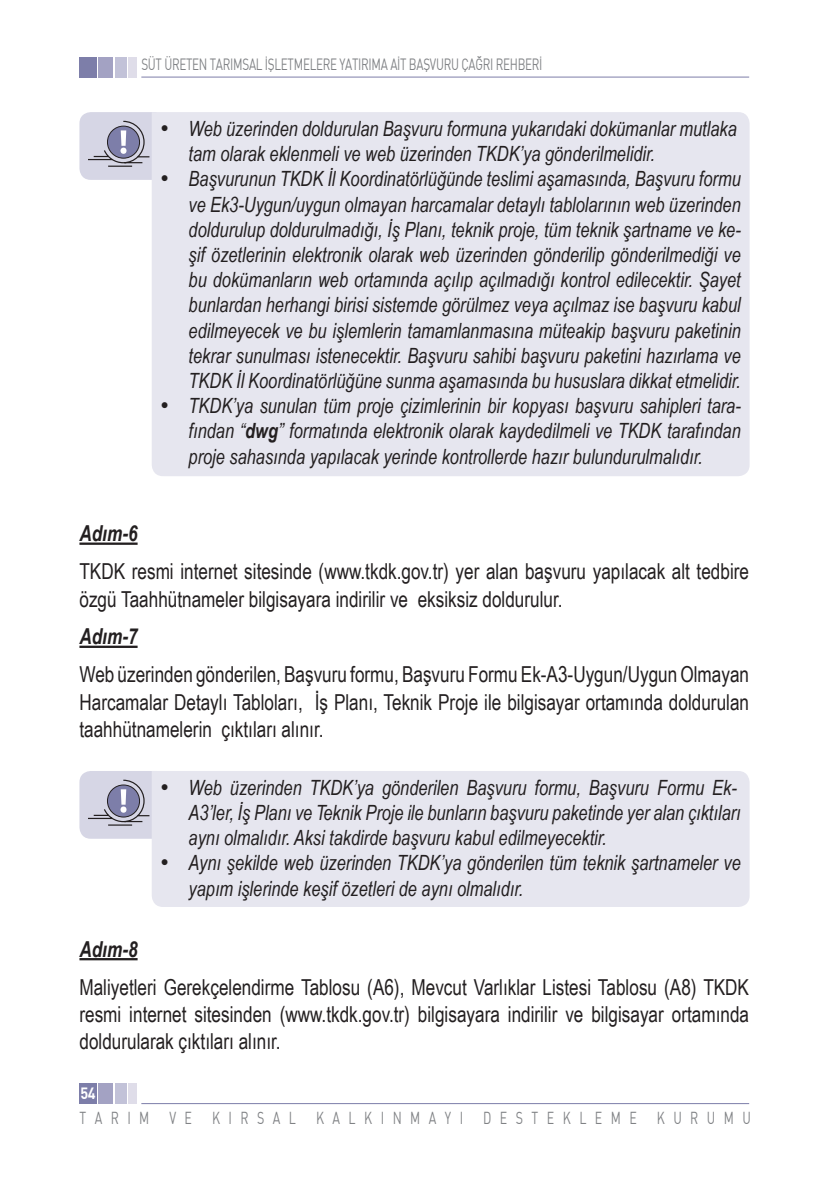
<style>
.page{position:relative;width:840px;height:1191px;background:#fff}
.page>*{position:absolute;margin:0;border:0;box-sizing:border-box;transform-origin:0 0}
.t1{font:22px/27.2px "Arial Narrow";color:#231f20;text-align:justify;scale:.95 1}
.t2{font:italic 700 22px "Arial Narrow";color:#231f20;scale:.95 1}
.t3{font:italic 21px/25.2px "Arial Narrow";color:#231f20;scale:.95 1}
.t4{font:17px "DINT";letter-spacing:.68em;color:#808285;scale:.73 1}
.t5{font:16px "DINT";letter-spacing:-.025em;color:#808285;scale:.73 1}
.t6{font:700 16px "DINT";color:#fff;scale:.9 1}
.s1{font-weight:700}
</style>
<div class="page">
<hr style="left:141px;top:77px;width:607px;height:1px;background:#7d7ea9">
<div style="left:128px;top:57px;width:9px;height:21px;background:#dfdde9"></div>
<div style="left:99px;top:57px;width:14px;height:21px;background:#a3a2c3"></div>
<div style="left:115px;top:57px;width:11px;height:21px;background:#c2c2d8"></div>
<div style="left:79px;top:57px;width:17px;height:21px;background:#7d7ea9"></div>
<hr style="left:141px;top:1103px;width:607px;height:1px;background:#7d7ea9">
<div style="left:128px;top:1083px;width:9px;height:21px;background:#dfdde9"></div>
<div style="left:99px;top:1083px;width:14px;height:21px;background:#a3a2c3"></div>
<div style="left:115px;top:1083px;width:11px;height:21px;background:#c2c2d8"></div>
<div style="left:79px;top:1083px;width:17px;height:21px;background:#7d7ea9"></div>
<hr style="left:79px;top:542px;width:58px;height:3px;background:#231f20">
<hr style="left:79px;top:645px;width:58px;height:3px;background:#231f20">
<hr style="left:79px;top:958px;width:58px;height:2px;background:#231f20">
<div style="left:152px;top:112px;width:597px;height:364px;background:#e6e6ef"></div>
<svg style="left:79px;top:112px;width:77px;height:68px;background:#c2c2d3"></svg>
<div style="left:152px;top:771px;width:597px;height:136px;background:#e6e6ef"></div>
<svg style="left:79px;top:771px;width:77px;height:67px;background:#c2c1d2"></svg>
<p class="t5" style="left:141px;top:55px;width:551px">SÜT ÜRETEN TARIMSAL İŞLETMELERE YATIRIMA AİT BAŞVURU ÇAĞRI REHBERİ</p>
<p class="t3" style="left:188px;top:115px;width:578px;text-indent:-28px">• Web üzerinden doldurulan Başvuru formuna yukarıdaki dokümanlar mutlaka tam olarak eklenmeli ve web üzerinden TKDK’ya gönderilmelidir.</p>
<p class="t3" style="left:188px;top:166px;width:582px;text-align:justify;text-indent:-28px">• Başvurunun TKDK İl Koordinatörlüğünde teslimi aşamasında, Başvuru formu ve Ek3-Uygun/uygun olmayan harcamalar detaylı tablolarının web üzerinden doldurulup doldurulmadığı, İş Planı, teknik proje, tüm teknik şartname ve ke&shy;şif özetlerinin elektronik olarak web üzerinden gönderilip gönderilmediği ve bu dokümanların web ortamında açılıp açılmadığı kontrol edilecektir. Şayet bunlardan herhangi birisi sistemde görülmez veya açılmaz ise başvuru kabul edilmeyecek ve bu işlemlerin tamamlanmasına müteakip başvuru paketinin tekrar sunulması istenecektir. Başvuru sahibi başvuru paketini hazırlama ve TKDK İl Koordinatörlüğüne sunma aşamasında bu hususlara dikkat etmelidir.</p>
<p class="t3" style="left:188px;top:393px;width:582px;text-align:justify;text-indent:-28px">• TKDK’ya sunulan tüm proje çizimlerinin bir kopyası başvuru sahipleri tara&shy;fından “<span class="s1">dwg</span>” formatında elektronik olarak kaydedilmeli ve TKDK tarafından proje sahasında yapılacak yerinde kontrollerde hazır bulundurulmalıdır.</p>
<p class="t2" style="left:79px;top:517px;width:63px">Adım-6</p>
<p class="t1" style="left:79px;top:557px;width:706px">TKDK resmi internet sitesinde (www.tkdk.gov.tr) yer alan başvuru yapılacak alt tedbire özgü Taahhütnameler bilgisayara indirilir ve eksiksiz doldurulur.</p>
<p class="t2" style="left:79px;top:620px;width:63px">Adım-7</p>
<p class="t1" style="left:79px;top:660px;width:706px">Web üzerinden gönderilen, Başvuru formu, Başvuru Formu Ek-A3-Uygun/Uygun Olmayan Harcamalar Detaylı Tabloları, İş Planı, Teknik Proje ile bilgisayar ortamında doldurulan taahhütnamelerin çıktıları alınır.</p>
<p class="t3" style="left:188px;top:774px;width:582px;text-indent:-28px">• Web üzerinden TKDK’ya gönderilen Başvuru formu, Başvuru Formu Ek-<br>A3’ler, İş Planı ve Teknik Proje ile bunların başvuru paketinde yer alan çıktıları aynı olmalıdır. Aksi takdirde başvuru kabul edilmeyecektir.</p>
<p class="t3" style="left:188px;top:850px;width:582px;text-indent:-28px">• Aynı şekilde web üzerinden TKDK’ya gönderilen tüm teknik şartnameler ve yapım işlerinde keşif özetleri de aynı olmalıdır.</p>
<p class="t2" style="left:79px;top:932px;width:63px">Adım-8</p>
<p class="t1" style="left:79px;top:972px;width:706px">Maliyetleri Gerekçelendirme Tablosu (A6), Mevcut Varlıklar Listesi Tablosu (A8) TKDK resmi internet sitesinden (www.tkdk.gov.tr) bilgisayara indirilir ve bilgisayar ortamında doldurularak çıktıları alınır.</p>
<p class="t6" style="left:80px;top:1082px;width:18px">54</p>
<p class="t4" style="left:79px;top:1107px;width:920px">TARIM VE KIRSAL KALKINMAYI DESTEKLEME KURUMU</p>
</div>
